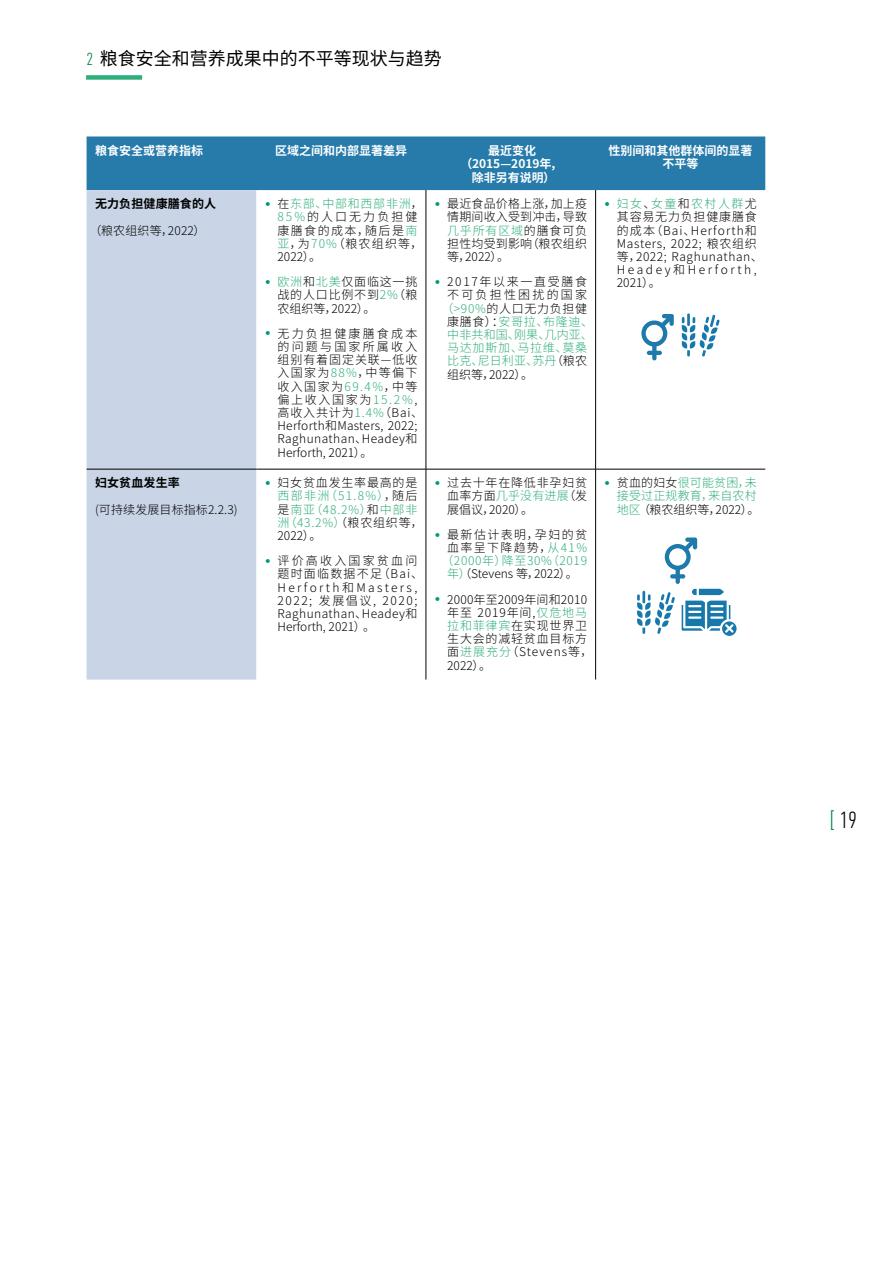
<style>
.page{position:relative;width:893px;height:1263px;background:#fff}
.page>*{position:absolute;margin:0;border:0;box-sizing:border-box;transform-origin:0 0}
.t1{font:300 condensed 24px "DIN Next LT Pro";color:#000}
.t2{font:18px "Noto Sans CJ Ksc";color:#000}
.t3{font:300 12px/13.2px "Noto Sans CJ Ksc";letter-spacing:.065em;color:#000;text-align:justify}
.t4{font:300 12px/13.2px "Noto Sans CJ Ksc";letter-spacing:.1em;color:#000}
.t5{font:300 12px/13.2px "Noto Sans CJ Ksc";letter-spacing:.055em;color:#2fae7a}
.t6{font:300 12px/13.2px "Noto Sans CJ Ksc";letter-spacing:.015em;color:#2fae7a}
.t7{font:700 12px/13.5px "Noto Sans CJ Ksc";color:#fff;text-align:center}
.t8{font:300 12px "Noto Sans CJ Ksc";letter-spacing:.01em;color:#000}
.t9{font:300 12px "Noto Sans CJ Ksc";color:#000}
.t10{font:700 12px "Noto Sans CJ Ksc";letter-spacing:.01em;color:#000}
.t11{font:300 12px "Noto Sans CJ Ksc";letter-spacing:.14em;color:#000}
.t12{font:300 12px "Noto Sans CJ Ksc";letter-spacing:.115em;color:#000}
.t13{font:300 12px "Noto Sans CJ Ksc";letter-spacing:.11em;color:#000}
.t14{font:300 12px "Noto Sans CJ Ksc";letter-spacing:.185em;color:#000}
.s1{font-family:"DIN Next LT Pro";font-weight:300;font-stretch:condensed;color:#008443}
.s2{font-family:"DIN Pro";font-weight:500;color:#00987b}
.s3{color:#2fae7a}
.s4{color:#000}
.s5{color:#008443}
</style>
<div class="page">
<div style="left:86px;top:75px;width:56px;height:5px;background:#2fae7a"></div>
<div style="left:87px;top:136px;width:678px;height:54px;background:#267bab"></div>
<div style="left:87px;top:190px;width:169px;height:489px;background:#c9d4e6"></div>
<hr style="left:426px;top:190px;width:1px;height:279px;background:#000">
<hr style="left:595px;top:190px;width:1px;height:279px;background:#000">
<hr style="left:426px;top:469px;width:1px;height:210px;background:#000">
<hr style="left:595px;top:469px;width:1px;height:210px;background:#000">
<hr style="left:87px;top:469px;width:169px;height:1px;background:#000">
<hr style="left:256px;top:469px;width:170px;height:1px;background:#000">
<hr style="left:426px;top:469px;width:170px;height:1px;background:#000">
<hr style="left:596px;top:469px;width:169px;height:1px;background:#000">
<svg style="left:641px;top:314px;width:33px;height:46px"></svg>
<svg style="left:682px;top:313px;width:38px;height:44px"></svg>
<svg style="left:637px;top:537px;width:100px;height:99px"></svg>
<h2 class="t2" style="left:87px;top:49px;width:357px"><span class="s1">2</span> 粮食安全和营养成果中的不平等现状与趋势</h2>
<p class="t7" style="left:95px;top:144px;width:109px">粮食安全或营养指标</p>
<p class="t7" style="left:275px;top:144px;width:133px">区域之间和内部显著差异</p>
<p class="t7" style="left:488px;top:144px;width:49px">最近变化</p>
<p class="t7" style="left:461px;top:157px;width:96px">（2015—2019年,</p>
<p class="t7" style="left:472px;top:171px;width:85px">除非另有说明）</p>
<p class="t10" style="left:95px;top:197px;width:123px">无力负担健康膳食的人</p>
<p class="t8" style="left:89px;top:223px;width:118px">（粮农组织等，2022）</p>
<p class="t10" style="left:95px;top:476px;width:86px">妇女贫血发生率</p>
<p class="t8" style="left:95px;top:502px;width:144px">(可持续发展目标指标2.2.3)</p>
<p class="t4" style="left:277px;top:197px;width:147px;text-indent:-13px"><span class="s2">•</span> 在<span class="s3">东部、中部和西部非洲</span>，<br><span class="s3">85%</span>的人口无力负担健康膳食的成本，随后是<span class="s3">南亚</span>，为<span class="s3">70%</span>（粮农组织等，<br>2022）。</p>
<p class="t3" style="left:277px;top:275px;width:141px;text-indent:-13px"><span class="s2">•</span> <span class="s3">欧洲</span>和<span class="s3">北美</span>仅面临这一挑战的人口比例不到<span class="s3">2%</span>（粮农组织等，2022）。</p>
<p class="t3" style="left:277px;top:327px;width:147px;text-align:left;text-indent:-13px"><span class="s2">•</span> 无力负担健康膳食成本的问题与国家所属收入组别有着固定关联—低收入国家为<span class="s3">88%</span>，中等偏下收入国家为<span class="s3">69.4%</span>，中等偏上收入国家为<span class="s3">15.2%</span>,高收入共计为<span class="s3">1.4%</span>（Bai、<br>Herforth和Masters, 2022;<br>Raghunathan、Headey和<br>Herforth, 2021）。</p>
<p class="t5" style="left:277px;top:476px;width:147px;text-indent:-13px"><span class="s2">•</span> <span class="s4">妇女贫血发生率最高的是</span>西部非洲（51.8%）<span class="s4">，随后是</span>南亚（48.2%）<span class="s4">和</span>中部非洲（43.2%）<span class="s4">（粮农组织等，<br>2022）。</span></p>
<p class="t4" style="left:278px;top:554px;width:147px;text-indent:-13px"><span class="s2">•</span> 评价高收入国家贫血问题时面临数据不足（Bai、<br>Herforth和Masters,<br>2022; 发展倡议, 2020;<br>Raghunathan、Headey和<br>Herforth, 2021）。</p>
<p class="t3" style="left:447px;top:197px;width:141px;text-indent:-13px"><span class="s2">•</span> 最近食品价格上涨，加上疫情期间收入受到冲击，导致<span class="s3">几乎所有区域</span>的膳食可负担性均受到影响（粮农组织等，2022）。</p>
<p class="t11" style="left:434px;top:275px;width:154px"><span class="s2">•</span> 2017年以来一直受膳食</p>
<p class="t14" style="left:447px;top:288px;width:141px">不可负担性困扰的国家</p>
<p class="t3" style="left:442px;top:302px;width:147px"><span class="s3">（&gt;90%</span>的人口无力负担健</p>
<p class="t5" style="left:447px;top:315px;width:147px"><span class="s4">康膳食）：</span>安哥拉、布隆迪、</p>
<p class="t6" style="left:447px;top:328px;width:147px">中非共和国、刚果、几内亚、</p>
<p class="t5" style="left:447px;top:341px;width:141px">马达加斯加、马拉维、莫桑</p>
<p class="t6" style="left:447px;top:355px;width:141px">比克、尼日利亚、苏丹<span class="s4">（粮农</span></p>
<p class="t3" style="left:447px;top:368px;width:87px">组织等，2022）。</p>
<p class="t3" style="left:447px;top:476px;width:141px;text-indent:-13px"><span class="s2">•</span> 过去十年在降低非孕妇贫血率方面<span class="s3">几乎没有进展</span>（发展倡议，2020）。</p>
<p class="t12" style="left:434px;top:528px;width:154px"><span class="s2">•</span> 最新估计表明，孕妇的贫</p>
<p class="t13" style="left:447px;top:541px;width:141px">血率呈下降趋势，<span class="s3">从41%</span></p>
<p class="t5" style="left:442px;top:554px;width:147px">（2000年）降至30%（2019</p>
<p class="t9" style="left:447px;top:567px;width:132px"><span class="s3">年）</span>（Stevens 等，2022）。</p>
<p class="t3" style="left:447px;top:593px;width:147px;text-align:left;text-indent:-13px"><span class="s2">•</span> 2000年至2009年间和2010年至 2019年间,<span class="s3">仅危地马拉和菲律宾</span>在实现世界卫生大会的减轻贫血目标方面<span class="s3">进展充分</span>（Stevens等，<br>2022）。</p>
<p class="t7" style="left:608px;top:144px;width:145px">性别间和其他群体间的显著不平等</p>
<p class="t3" style="left:617px;top:197px;width:147px;text-align:left;text-indent:-13px"><span class="s2">•</span> <span class="s3">妇女</span>、<span class="s3">女童</span>和<span class="s3">农村人群</span>尤其容易无力负担健康膳食的成本（Bai、Herforth和<br>Masters, 2022; 粮农组织等，2022; Raghunathan、<br>Headey和Herforth,<br>2021）。</p>
<p class="t6" style="left:617px;top:476px;width:144px;text-indent:-13px"><span class="s2">•</span> <span class="s4">贫血的妇女</span>很可能贫困，未接受过正规教育，来自农村地区 <span class="s4">（粮农组织等，2022）。</span></p>
<h1 class="t1" style="left:829px;top:806px;width:29px"><span class="s5">[</span>19</h1>
</div>
